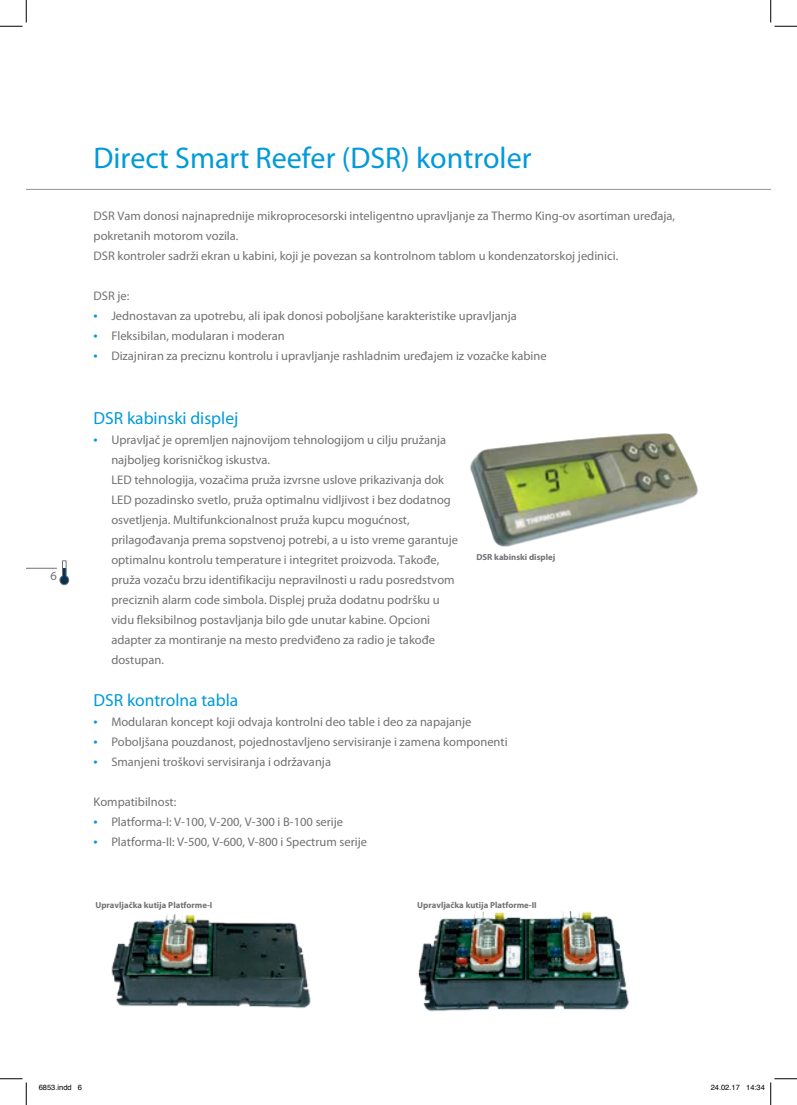
<style>
.page{position:relative;width:797px;height:1105px;background:#fff}
.page>*{position:absolute;margin:0;border:0;box-sizing:border-box;transform-origin:0 0}
.t1{font:30px "Myriad Pro";color:#009ad9}
.t2{font:17.5px "Myriad Pro";color:#009ad9}
.t3{font:12.5px/20px "Myriad Pro";color:#717275}
.t4{font:700 8.75px "Myriad Pro";color:#717275}
.t5{font:7.5px "Helvetica";color:#000}
.s1{font-size:15px;color:#009ad9}
</style>
<div class="page">
<img style="left:470px;top:433px;width:228px;height:114px">
<img style="left:111px;top:913px;width:200px;height:95px">
<img style="left:418px;top:911px;width:211px;height:101px">
<hr style="left:26px;top:189px;width:744px;height:1px;background:#939598">
<hr style="left:26px;top:568px;width:31px;height:1px;background:#717275">
<svg style="left:59px;top:560px;width:10px;height:25px"></svg>
<svg style="left:0;top:0;width:27px;height:27px"></svg>
<svg style="left:0;top:1078px;width:27px;height:27px"></svg>
<svg style="left:770px;top:0;width:27px;height:27px"></svg>
<svg style="left:770px;top:1078px;width:27px;height:27px"></svg>
<h1 class="t1" style="left:94px;top:142px;width:439px">Direct Smart Reefer (DSR) kontroler</h1>
<p class="t3" style="left:50px;top:566px;width:8px">6</p>
<p class="t3" style="left:94px;top:206px;width:583px">DSR Vam donosi najnaprednije mikroprocesorski inteligentno upravljanje za Thermo King-ov asortiman uređaja, pokretanih motorom vozila.<br>DSR kontroler sadrži ekran u kabini, koji je povezan sa kontrolnom tablom u kondenzatorskoj jedinici.</p>
<p class="t3" style="left:94px;top:286px;width:37px">DSR je:</p>
<p class="t3" style="left:94px;top:306px;width:425px"><span class="s1">•</span> Jednostavan za upotrebu, ali ipak donosi poboljšane karakteristike upravljanja</p>
<p class="t3" style="left:94px;top:326px;width:193px"><span class="s1">•</span> Fleksibilan, modularan i moderan</p>
<p class="t3" style="left:94px;top:346px;width:454px"><span class="s1">•</span> Dizajniran za preciznu kontrolu i upravljanje rashladnim uređajem iz vozačke kabine</p>
<h2 class="t2" style="left:94px;top:408px;width:146px">DSR kabinski displej</h2>
<p class="t3" style="left:111px;top:430px;width:348px;text-indent:-18px"><span class="s1">•</span> Upravljač je opremljen najnovijom tehnologijom u cilju pružanja najboljeg korisničkog iskustva.<br>LED tehnologija, vozačima pruža izvrsne uslove prikazivanja dok LED pozadinsko svetlo, pruža optimalnu vidljivost i bez dodatnog osvetljenja. Multifunkcionalnost pruža kupcu mogućnost, prilagođavanja prema sopstvenoj potrebi, a u isto vreme garantuje optimalnu kontrolu temperature i integritet proizvoda. Takođe, pruža vozaču brzu identifikaciju nepravilnosti u radu posredstvom preciznih alarm code simbola. Displej pruža dodatnu podršku u vidu fleksibilnog postavljanja bilo gde unutar kabine. Opcioni adapter za montiranje na mesto predviđeno za radio je takođe dostupan.</p>
<h2 class="t2" style="left:94px;top:690px;width:146px">DSR kontrolna tabla</h2>
<p class="t3" style="left:94px;top:712px;width:379px"><span class="s1">•</span> Modularan koncept koji odvaja kontrolni deo table i deo za napajanje</p>
<p class="t3" style="left:94px;top:732px;width:415px"><span class="s1">•</span> Poboljšana pouzdanost, pojednostavljeno servisiranje i zamena komponenti</p>
<p class="t3" style="left:94px;top:752px;width:239px"><span class="s1">•</span> Smanjeni troškovi servisiranja i održavanja</p>
<p class="t3" style="left:94px;top:792px;width:84px">Kompatibilnost:</p>
<p class="t3" style="left:94px;top:812px;width:251px"><span class="s1">•</span> Platforma-I: V-100, V-200, V-300 i B-100 serije</p>
<p class="t3" style="left:94px;top:832px;width:275px"><span class="s1">•</span> Platforma-II: V-500, V-600, V-800 i Spectrum serije</p>
<p class="t4" style="left:476px;top:553px;width:80px">DSR kabinski displej</p>
<p class="t4" style="left:95px;top:900px;width:118px">Upravljačka kutija Platforme-I</p>
<p class="t4" style="left:417px;top:900px;width:121px">Upravljačka kutija Platforme-II</p>
<p class="t5" style="left:39px;top:1081px;width:45px">6853.indd 6</p>
<p class="t5" style="left:710px;top:1081px;width:56px">24.02.17 14:34</p>
</div>
